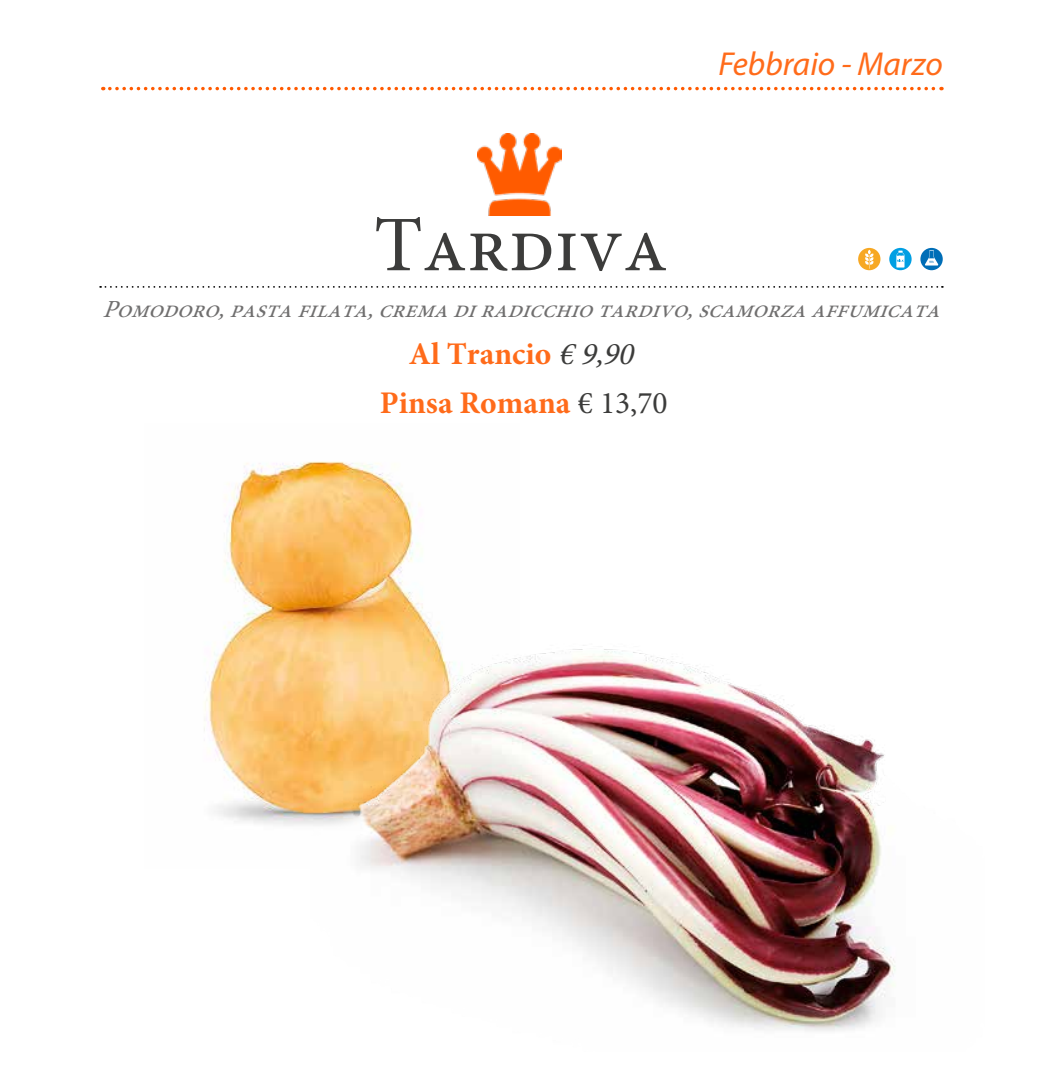
<style>
.page{position:relative;width:1042px;height:1092px;background:#fff}
.page>*{position:absolute;margin:0;border:0;box-sizing:border-box;transform-origin:0 0}
.t1{font:78.75px "Minion Pro";color:#3c3c3b}
.t2{font:italic 33.25px "Myriad Pro";color:#ff6b1a}
.t3{font:700 31.5px/48.8px "Minion Pro";color:#ff6b1a;text-align:center}
.t4{font:italic 24.5px "Minion Pro";color:#706f6f}
.s1{font-weight:400;font-style:italic;color:#3c3c3b}
.s2{font-weight:400;color:#3c3c3b}
</style>
<div class="page">
<svg style="left:110px;top:87px;width:832px;height:3px"></svg>
<img style="left:204px;top:461px;width:216px;height:365px">
<img style="left:478px;top:133px;width:84px;height:82px">
<svg style="left:100px;top:286px;width:843px;height:2px"></svg>
<svg style="left:889px;top:248px;width:22px;height:22px"></svg>
<svg style="left:896px;top:250px;width:8px;height:17px"></svg>
<svg style="left:920px;top:248px;width:23px;height:22px"></svg>
<svg style="left:925px;top:250px;width:13px;height:15px"></svg>
<img style="left:310px;top:603px;width:586px;height:428px">
<div style="left:858px;top:248px;width:22px;height:22px;background:#f7a823;border-radius:50%"></div>
<svg style="left:865px;top:250px;width:8px;height:19px"></svg>
<h2 class="t2" style="left:718px;top:43px;width:226px">Febbraio - Marzo</h2>
<h1 class="t1" style="left:374px;top:192px;width:295px">Tardiva</h1>
<p class="t4" style="left:103px;top:293px;width:850px">Pomodoro,pastafilata,cremadiradicchiotardivo,scamorzaaffumicata</p>
<p class="t3" style="left:380px;top:329px;width:289px">Al Trancio <span class="s1">€9,90<br></span>Pinsa Romana <span class="s2">€ 13,70</span></p>
</div>
